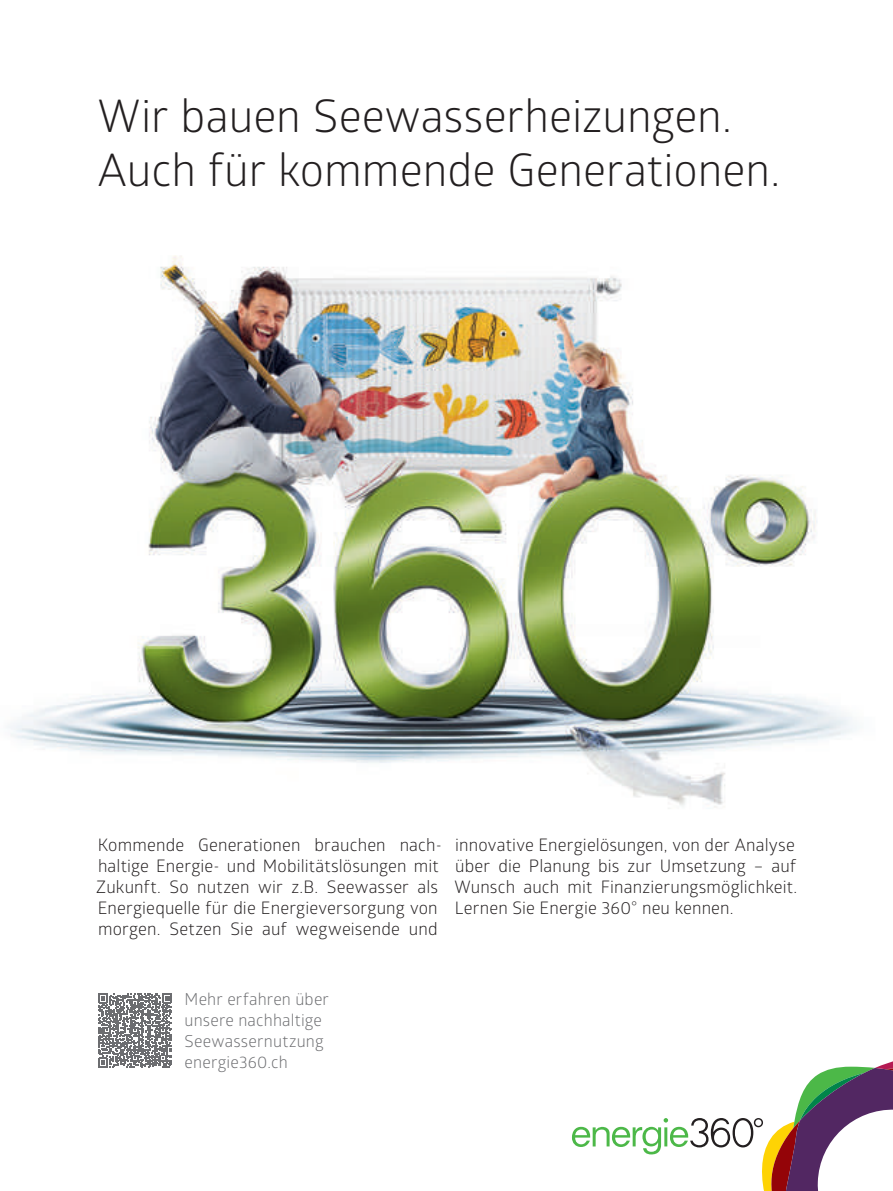
<style>
.page{position:relative;width:893px;height:1191px;background:#fff}
.page>*{position:absolute;margin:0;border:0;box-sizing:border-box;transform-origin:0 0}
.t1{font:45px/54px "Glober";color:#231f20}
.t2{font:17.25px/21px "Glober";letter-spacing:.01em;color:#231f20}
.t3{font:16.5px/21px "Glober";letter-spacing:.01em;color:#6c6d70}
</style>
<div class="page">
<img style="left:8px;top:255px;width:849px;height:554px">
<svg style="left:98px;top:993px;width:74px;height:74px"></svg>
<svg style="left:572px;top:1061px;width:321px;height:130px"></svg>
<h1 class="t1" style="left:98px;top:87px;width:684px">Wir bauen Seewasserheizungen.<br>Auch für kommende Generationen.</h1>
<p class="t2" style="left:96px;top:833px;width:347px">Kommende Generationen brauchen nach&shy;haltige Energie- und Mobilitätslösungen mit Zukunft. So nutzen wir z.B. Seewasser als Energiequelle für die Energieversorgung von morgen. Setzen Sie auf wegweisende und</p>
<p class="t2" style="left:455px;top:833px;width:344px">innovative Energielösungen, von der Analyse über die Planung bis zur Umsetzung – auf Wunsch auch mit Finanzierungsmöglichkeit.<br>Lernen Sie Energie 360° neu kennen.</p>
<p class="t3" style="left:185px;top:987px;width:146px">Mehr erfahren über unsere nachhaltige<br>Seewassernutzung energie360.ch</p>
</div>
